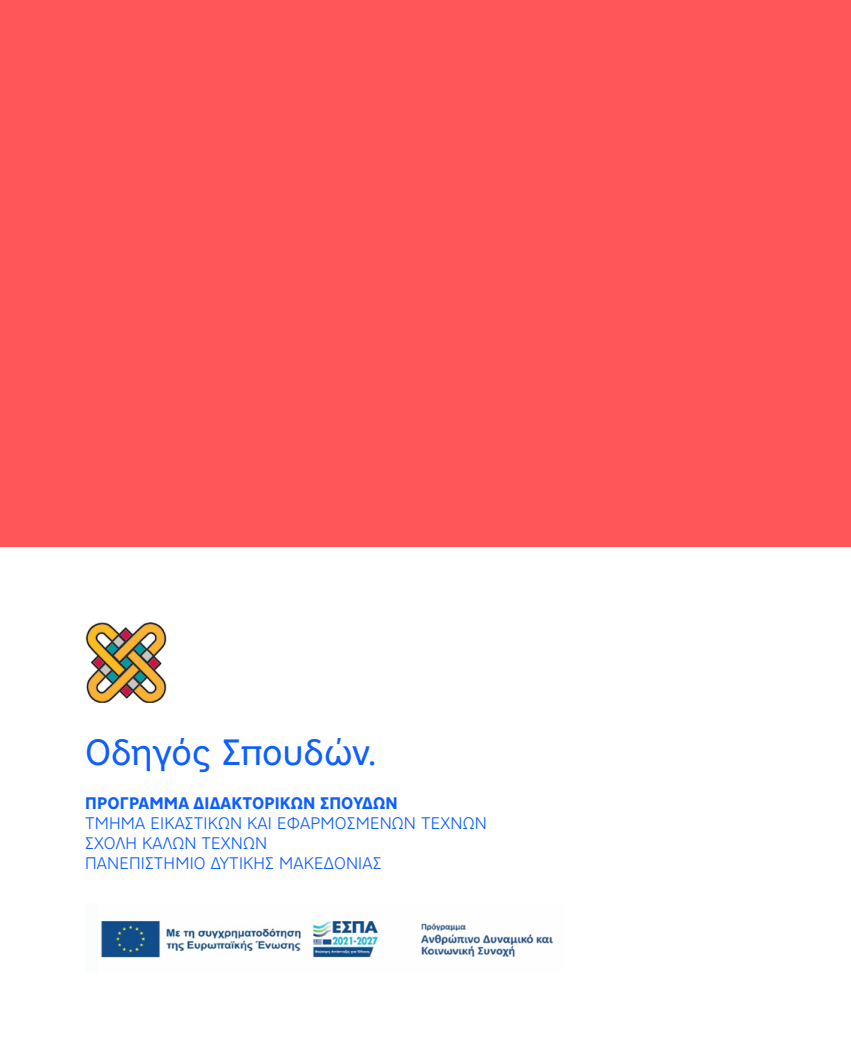
<style>
.page{position:relative;width:851px;height:1063px;background:#fff}
.page>*{position:absolute;margin:0;border:0;box-sizing:border-box;transform-origin:0 0}
.t1{font:36px "Nort";letter-spacing:-.005em;color:#0f5eff}
.t2{font:300 16.5px/19.8px "Nort";letter-spacing:.01em;color:#0f5eff}
.t3{font:700 16.5px "Nort";letter-spacing:.01em;color:#0f5eff}
</style>
<div class="page">
<div style="left:0;top:0;width:850px;height:546px;background:#ff5759"></div>
<img style="left:101px;top:920px;width:453px;height:38px">
<img style="left:85px;top:623px;width:82px;height:79px">
<h1 class="t1" style="left:85px;top:728px;width:294px">Οδηγός Σπουδών.</h1>
<p class="t3" style="left:85px;top:792px;width:314px">ΠΡΌΓΡΑΜΜΑ ΔΙΔΑΚΤΟΡΙΚΏΝ ΣΠΟΥΔΏΝ</p>
<p class="t2" style="left:85px;top:813px;width:403px">ΤΜΉΜΑ ΕΙΚΑΣΤΙΚΏΝ ΚΑΙ ΕΦΑΡΜΟΣΜΈΝΩΝ ΤΕΧΝΏΝ<br>ΣΧΟΛΉ ΚΑΛΏΝ ΤΕΧΝΏΝ<br>ΠΑΝΕΠΙΣΤΉΜΙΟ ΔΥΤΙΚΉΣ ΜΑΚΕΔΟΝΊΑΣ</p>
</div>
